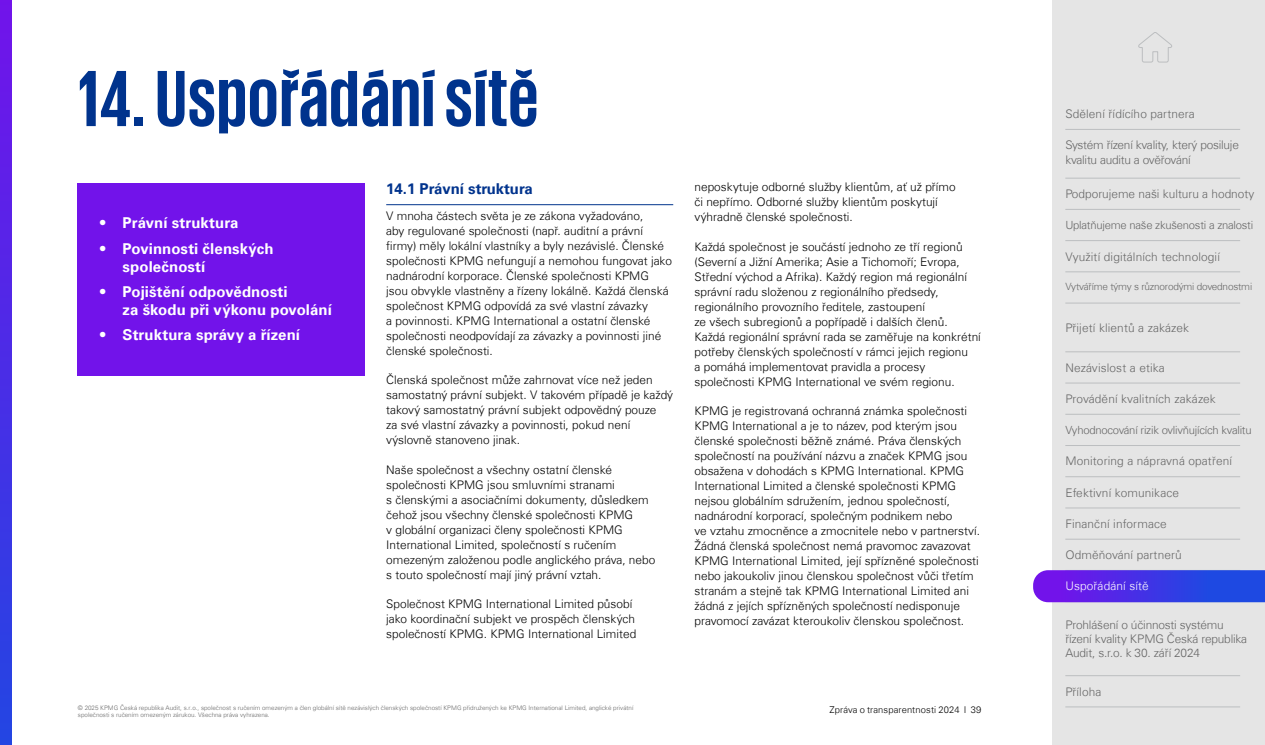
<style>
.page{position:relative;width:1265px;height:745px;background:#fff}
.page>*{position:absolute;margin:0;border:0;box-sizing:border-box;transform-origin:0 0}
.t1{font:700 81.25px "KPMG";letter-spacing:.01em;color:#00338d}
.t2{font:700 15px/18px "Universfor KPMG";letter-spacing:.005em;color:#fff}
.t3{font:700 15px "Universfor KPMG";color:#00338d}
.t4{font:300 11.88px/15px "Universfor KPMG";color:#000}
.t5{font:300 11.88px "Universfor KPMG";letter-spacing:.005em;color:#666}
.t6{font:300 11.88px/14.2px "Universfor KPMG";letter-spacing:-.015em;color:#666}
.t7{font:300 11.88px/14.2px "Universfor KPMG";letter-spacing:-.02em;color:#666}
.t8{font:300 11.88px "Universfor KPMG";letter-spacing:.01em;color:#666767}
.t9{font:300 11.88px "Universfor KPMG";letter-spacing:.01em;color:#fff}
.t10{font:300 11.25px "Universfor KPMG";letter-spacing:-.02em;color:#666}
.t11{font:300 10px "Universfor KPMG";letter-spacing:-.02em;color:#666}
.t12{font:300 9.38px "Universfor KPMG";letter-spacing:.01em;color:#000}
.t13{font:300 6.25px/7.5px "Universfor KPMG";color:#666}
</style>
<div class="page">
<hr style="left:386px;top:204px;width:287px;height:1px;background:#00338d">
<div style="left:78px;top:183px;width:287px;height:192px;background:#7213ea"></div>
<div style="left:1052px;top:0;width:213px;height:744px;background:#e5e5e5"></div>
<hr style="left:1065px;top:129px;width:175px;height:1px;background:#bcbec0">
<hr style="left:1065px;top:209px;width:175px;height:1px;background:#bcbec0">
<hr style="left:1065px;top:178px;width:175px;height:1px;background:#bcbec0">
<hr style="left:1065px;top:240px;width:175px;height:1px;background:#bcbec0">
<hr style="left:1065px;top:271px;width:175px;height:1px;background:#bcbec0">
<hr style="left:1065px;top:302px;width:175px;height:1px;background:#bcbec0">
<hr style="left:1065px;top:351px;width:175px;height:1px;background:#bcbec0">
<hr style="left:1065px;top:382px;width:175px;height:1px;background:#bcbec0">
<hr style="left:1065px;top:413px;width:175px;height:1px;background:#bcbec0">
<hr style="left:1065px;top:445px;width:175px;height:1px;background:#bcbec0">
<hr style="left:1065px;top:476px;width:175px;height:1px;background:#bcbec0">
<hr style="left:1065px;top:507px;width:175px;height:1px;background:#bcbec0">
<hr style="left:1065px;top:538px;width:175px;height:1px;background:#bcbec0">
<hr style="left:1065px;top:569px;width:175px;height:1px;background:#bcbec0">
<hr style="left:1065px;top:675px;width:175px;height:1px;background:#bcbec0">
<hr style="left:1065px;top:706px;width:175px;height:1px;background:#bcbec0">
<svg style="left:1138px;top:32px;width:34px;height:30px"></svg>
<svg style="left:0;top:0;width:12px;height:744px;background:#4a2ce6"></svg>
<svg style="left:1033px;top:570px;width:232px;height:32px;background:#4535e5"></svg>
<h1 class="t1" style="left:78px;top:58px;width:462px">14. Uspořádání sítě</h1>
<p class="t2" style="left:100px;top:214px;width:140px">• Právní struktura</p>
<p class="t2" style="left:123px;top:239px;width:153px;text-indent:-22px">• Povinnosti členských společností</p>
<p class="t2" style="left:123px;top:282px;width:211px;text-indent:-22px">• Pojištění odpovědnosti<br>za škodu při výkonu povolání</p>
<p class="t2" style="left:100px;top:325px;width:201px">• Struktura správy a řízení</p>
<p class="t3" style="left:386px;top:179px;width:148px">14.1 Právní struktura</p>
<p class="t4" style="left:386px;top:208px;width:287px">V mnoha částech světa je ze zákona vyžadováno,<br>aby regulované společnosti (např. auditní a právní firmy) měly lokální vlastníky a byly nezávislé. Členské společnosti KPMG nefungují a nemohou fungovat jako nadnárodní korporace. Členské společnosti KPMG jsou obvykle vlastněny a řízeny lokálně. Každá členská společnost KPMG odpovídá za své vlastní závazky<br>a povinnosti. KPMG International a ostatní členské společnosti neodpovídají za závazky a povinnosti jiné členské společnosti.</p>
<p class="t4" style="left:386px;top:372px;width:289px">Členská společnost může zahrnovat více než jeden samostatný právní subjekt. V takovém případě je každý takový samostatný právní subjekt odpovědný pouze<br>za své vlastní závazky a povinnosti, pokud není výslovně stanoveno jinak.</p>
<p class="t4" style="left:386px;top:461px;width:271px">Naše společnost a všechny ostatní členské společnosti KPMG jsou smluvními stranami<br>s členskými a asociačními dokumenty, důsledkem čehož jsou všechny členské společnosti KPMG<br>v globální organizaci členy společnosti KPMG International Limited, společností s ručením omezeným založenou podle anglického práva, nebo s touto společností mají jiný právní vztah.</p>
<p class="t4" style="left:386px;top:596px;width:252px">Společnost KPMG International Limited působí jako koordinační subjekt ve prospěch členských společností KPMG. KPMG International Limited</p>
<p class="t4" style="left:694px;top:179px;width:263px">neposkytuje odborné služby klientům, ať už přímo či nepřímo. Odborné služby klientům poskytují výhradně členské společnosti.</p>
<p class="t4" style="left:694px;top:239px;width:288px">Každá společnost je součástí jednoho ze tří regionů (Severní a Jižní Amerika; Asie a Tichomoří; Evropa, Střední východ a Afrika). Každý region má regionální správní radu složenou z regionálního předsedy, regionálního provozního ředitele, zastoupení<br>ze všech subregionů a popřípadě i dalších členů.<br>Každá regionální správní rada se zaměřuje na konkrétní potřeby členských společností v rámci jejich regionu<br>a pomáhá implementovat pravidla a procesy společnosti KPMG International ve svém regionu.</p>
<p class="t4" style="left:694px;top:403px;width:287px">KPMG je registrovaná ochranná známka společnosti KPMG International a je to název, pod kterým jsou členské společnosti běžně známé. Práva členských společností na používání názvu a značek KPMG jsou obsažena v dohodách s KPMG International. KPMG International Limited a členské společnosti KPMG nejsou globálním sdružením, jednou společností, nadnárodní korporací, společným podnikem nebo<br>ve vztahu zmocněnce a zmocnitele nebo v partnerství.<br>Žádná členská společnost nemá pravomoc zavazovat KPMG International Limited, její spřízněné společnosti nebo jakoukoliv jinou členskou společnost vůči třetím stranám a stejně tak KPMG International Limited ani žádná z jejích spřízněných společností nedisponuje pravomocí zavázat kteroukoliv členskou společnost.</p>
<p class="t13" style="left:78px;top:703px;width:557px">© 2025 KPMG Česká republika Audit, s.r.o., společnost s ručením omezeným a člen globální sítě nezávislých členských společností KPMG přidružených ke KPMG International Limited, anglické privátní společnosti s ručením omezeným zárukou. Všechna práva vyhrazena.</p>
<p class="t12" style="left:829px;top:703px;width:154px">Zpráva o transparentnosti 2024 I 39</p>
<p class="t8" style="left:1065px;top:107px;width:131px">Sdělení řídícího partnera</p>
<p class="t7" style="left:1065px;top:138px;width:175px">Systém řízení kvality, který posiluje kvalitu auditu a ověřování</p>
<p class="t5" style="left:1065px;top:186px;width:191px">Podporujeme naši kulturu a hodnoty</p>
<p class="t10" style="left:1065px;top:218px;width:189px">Uplatňujeme naše zkušenosti a znalosti</p>
<p class="t5" style="left:1065px;top:249px;width:156px">Využití digitálních technologií</p>
<p class="t11" style="left:1065px;top:280px;width:188px">Vytváříme týmy s různorodými dovednostmi</p>
<p class="t5" style="left:1065px;top:320px;width:125px">Přijetí klientů a zakázek</p>
<p class="t5" style="left:1065px;top:360px;width:101px">Nezávislost a etika</p>
<p class="t5" style="left:1065px;top:391px;width:152px">Provádění kvalitních zakázek</p>
<p class="t10" style="left:1065px;top:422px;width:188px">Vyhodnocování rizik ovlivňujících kvalitu</p>
<p class="t5" style="left:1065px;top:453px;width:168px">Monitoring a nápravná opatření</p>
<p class="t5" style="left:1065px;top:485px;width:115px">Efektivní komunikace</p>
<p class="t5" style="left:1065px;top:516px;width:103px">Finanční informace</p>
<p class="t5" style="left:1065px;top:547px;width:118px">Odměňování partnerů</p>
<p class="t9" style="left:1065px;top:578px;width:85px">Uspořádání sítě</p>
<p class="t6" style="left:1065px;top:617px;width:183px">Prohlášení o účinnosti systému řízení kvality KPMG Česká republika<br>Audit, s.r.o. k 30. září 2024</p>
<p class="t5" style="left:1065px;top:683px;width:38px">Příloha</p>
</div>
